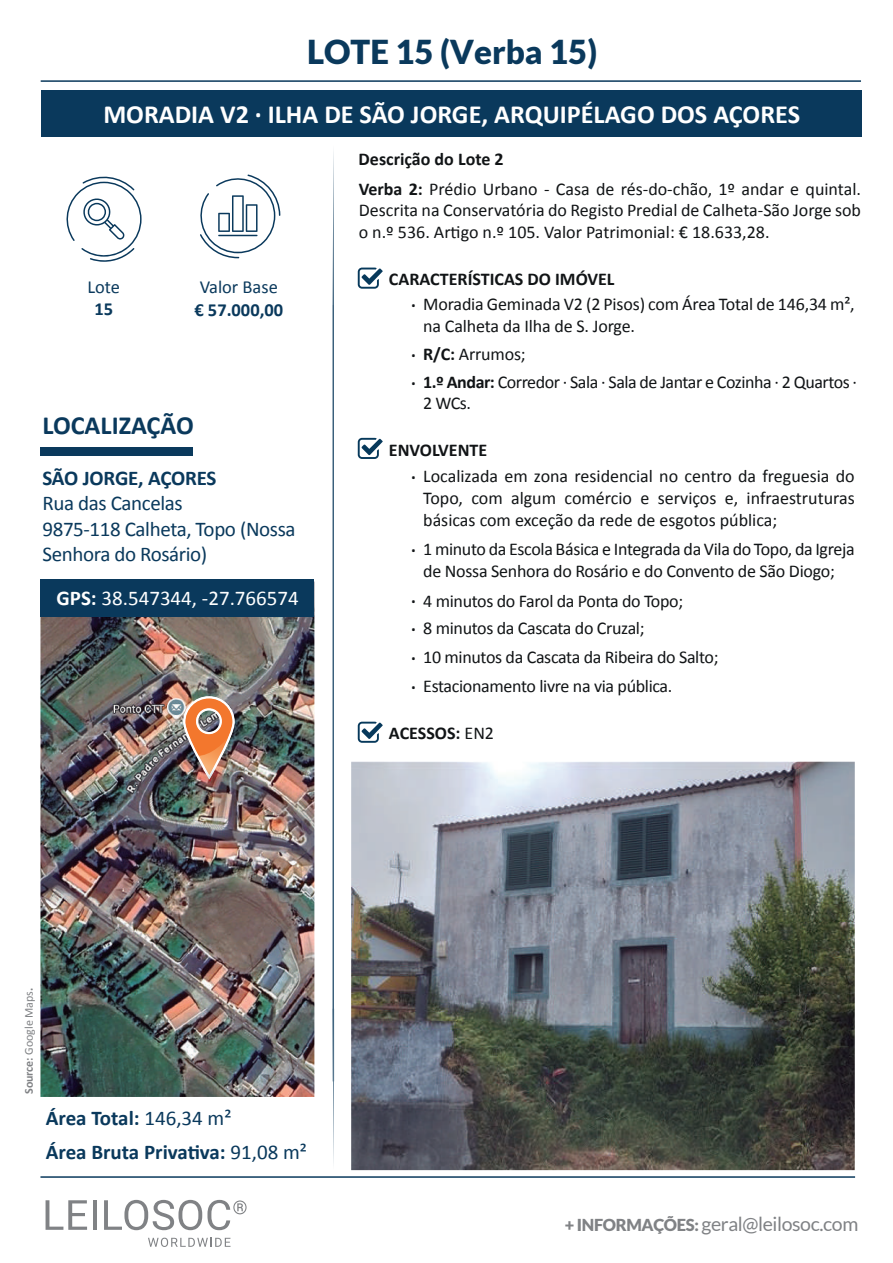
<style>
.page{position:relative;width:893px;height:1263px;background:#fff}
.page>*{position:absolute;margin:0;border:0;box-sizing:border-box;transform-origin:0 0}
.t1{font:900 33px "Lato";color:#0a395c}
.t2{font:700 26.25px "Calibri";color:#fff}
.t3{font:700 26.25px "Calibri";color:#0a395c}
.t4{font:700 21px "Calibri";letter-spacing:-.01em;color:#0a395c}
.t5{font:21px/25.2px "Calibri";letter-spacing:-.02em;color:#0a395c}
.t6{font:21px "Calibri";color:#fff}
.t7{font:19.5px "Lato";letter-spacing:-.02em;color:#808285}
.t8{font:18.45px "Calibri";color:#0a395c}
.t9{font:700 18.45px "Calibri";color:#0a395c}
.t10{font:18px/21.6px "Calibri";letter-spacing:-.015em;color:#111416}
.t11{font:700 18px "Calibri";color:#111416}
.t12{font:12px "Calibri";letter-spacing:-.005em;color:#808285}
.s1{font-weight:700}
.s2{font-weight:400}
.s3{font-weight:900;font-size:16.5px}
</style>
<div class="page">
<img style="left:351px;top:762px;width:504px;height:408px">
<svg style="left:66px;top:176px;width:76px;height:86px"></svg>
<div style="left:41px;top:91px;width:820px;height:46px;background:#0a395c"></div>
<hr style="left:40px;top:1176px;width:815px;height:2px;background:#0a395c">
<svg style="left:333px;top:151px;width:1px;height:1013px"></svg>
<hr style="left:41px;top:80px;width:820px;height:2px;background:#0a395c">
<svg style="left:46px;top:1200px;width:41px;height:30px"></svg>
<hr style="left:93px;top:1200px;width:4px;height:30px;background:#808285">
<svg style="left:104px;top:1200px;width:143px;height:30px"></svg>
<svg style="left:148px;top:1238px;width:82px;height:9px"></svg>
<img style="left:40px;top:617px;width:274px;height:480px">
<img style="left:166px;top:732px;width:149px;height:137px">
<img style="left:182px;top:695px;width:52px;height:85px">
<div style="left:40px;top:579px;width:274px;height:38px;background:#0a395c"></div>
<div style="left:40px;top:448px;width:153px;height:8px;background:#0a395c"></div>
<svg style="left:200px;top:174px;width:80px;height:84px"></svg>
<svg style="left:358px;top:268px;width:25px;height:21px"></svg>
<svg style="left:358px;top:438px;width:25px;height:21px"></svg>
<svg style="left:358px;top:722px;width:25px;height:21px"></svg>
<h1 class="t1" style="left:307px;top:33px;width:292px">LOTE 15 (Verba 15)</h1>
<h2 class="t2" style="left:103px;top:96px;width:698px">MORADIA V2 · ILHA DE SÃO JORGE, ARQUIPÉLAGO DOS AÇORES</h2>
<p class="t11" style="left:359px;top:146px;width:146px">Descrição do Lote 2</p>
<p class="t8" style="left:88px;top:275px;width:34px">Lote</p>
<p class="t9" style="left:94px;top:296px;width:20px">15</p>
<p class="t8" style="left:200px;top:276px;width:80px">Valor Base</p>
<p class="t9" style="left:194px;top:296px;width:90px">€ 57.000,00</p>
<h2 class="t3" style="left:42px;top:407px;width:153px">LOCALIZAÇÃO</h2>
<p class="t4" style="left:43px;top:463px;width:176px">SÃO JORGE, AÇORES</p>
<p class="t5" style="left:43px;top:490px;width:255px">Rua das Cancelas<br>9875-118 Calheta, Topo (Nossa<br>Senhora do Rosário)</p>
<p class="t6" style="left:56px;top:585px;width:244px"><span class="s1">GPS:</span> 38.547344, -27.766574</p>
<p class="t10" style="left:359px;top:177px;width:504px;text-align:justify"><span class="s1">Verba 2:</span> Prédio Urbano - Casa de rés-do-chão, 1º andar e quintal.<br>Descrita na Conservatória do Registo Predial de Calheta-São Jorge sob o n.º 536. Artigo n.º 105. Valor Patrimonial: € 18.633,28.</p>
<p class="t11" style="left:389px;top:267px;width:227px">CARACTERÍSTICAS DO IMÓVEL</p>
<p class="t10" style="left:423px;top:292px;width:433px;text-indent:-12px"><span class="s1">·</span> Moradia Geminada V2 (2 Pisos) com Área Total de 146,34 m², na Calheta da Ilha de S. Jorge.</p>
<p class="t10" style="left:411px;top:339px;width:448px;line-height:27.8px"><span class="s1">· R/C:</span> Arrumos;<br><span class="s1">· 1.º Andar:</span> Corredor · Sala · Sala de Jantar e Cozinha · 2 Quartos ·</p>
<p class="t10" style="left:423px;top:392px;width:49px">2 WCs.</p>
<p class="t10" style="left:411px;top:435px;width:445px;line-height:26.8px;text-indent:-22px"><span class="s1">ENVOLVENTE<br>·</span> Localizada em zona residencial no centro da freguesia do</p>
<p class="t10" style="left:423px;top:486px;width:433px">Topo, com algum comércio e serviços e, infraestruturas básicas com exceção da rede de esgotos pública;</p>
<p class="t10" style="left:411px;top:538px;width:445px;text-align:center"><span class="s1">·</span> 1 minuto da Escola Básica e Integrada da Vila do Topo, da Igreja de Nossa Senhora do Rosário e do Convento de São Diogo;</p>
<p class="t10" style="left:411px;top:589px;width:274px"><span class="s1">·</span> 4 minutos do Farol da Ponta do Topo;</p>
<p class="t10" style="left:411px;top:613px;width:309px;line-height:29px"><span class="s1">·</span> 8 minutos da Cascata do Cruzal;<br><span class="s1">·</span> 10 minutos da Cascata da Ribeira do Salto; <span class="s1">·</span> Estacionamento livre na via pública.</p>
<p class="t11" style="left:389px;top:721px;width:107px">ACESSOS: <span class="s2">EN2</span></p>
<p class="t12" style="left:21px;top:1094px;width:108px;rotate:-90deg"><span class="s1">Source:</span> Google Maps<span class="s1">.</span></p>
<p class="t4" style="left:46px;top:1103px;width:187px">Área Total: <span class="s2">146,34 m²</span></p>
<p class="t4" style="left:46px;top:1137px;width:263px">Área Bruta Privativa: <span class="s2">91,08 m²</span></p>
<p class="t7" style="left:565px;top:1212px;width:295px"><span class="s3">+ INFORMAÇÕES:</span> geral@leilosoc.com</p>
</div>
